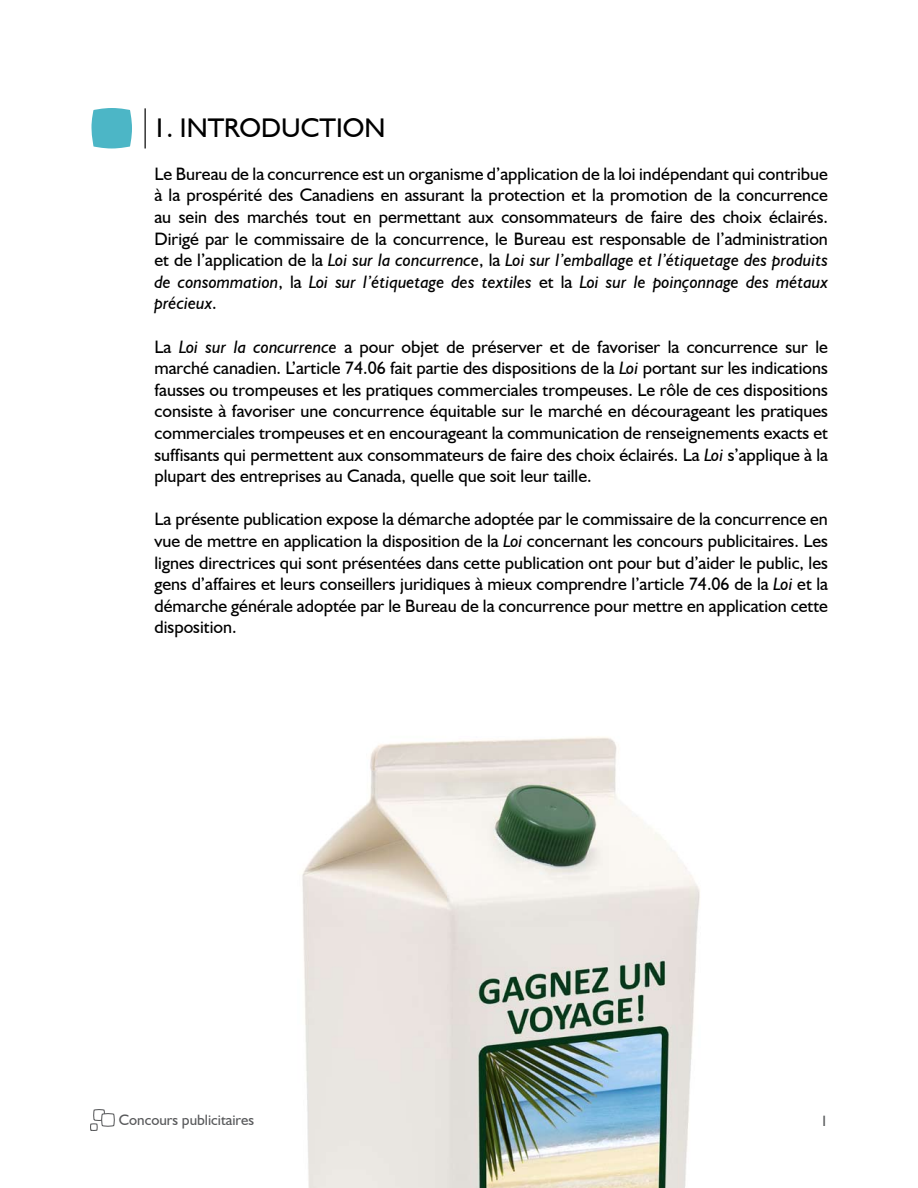
<style>
.page{position:relative;width:918px;height:1188px;background:#fff}
.page>*{position:absolute;margin:0;border:0;box-sizing:border-box;transform-origin:0 0}
.t1{font:27px "Humanist 521 BT";color:#000}
.t2{font:18px/21.6px "Humanist 521 BT";color:#000;text-align:justify}
.t3{font:15px "Humanist 521 BT";color:#58595b}
.s1{font-style:italic}
</style>
<div class="page">
<svg style="left:90px;top:1109px;width:25px;height:22px"></svg>
<svg style="left:91px;top:108px;width:41px;height:40px;background:#59bbca"></svg>
<hr style="left:144px;top:108px;width:2px;height:40px;background:#000">
<img style="left:302px;top:737px;width:398px;height:451px">
<p class="t1" style="left:153px;top:111px;width:234px">1. INTRODUCTION</p>
<p class="t2" style="left:154px;top:162px;width:675px">Le Bureau de la concurrence est un organisme d’application de la loi indépendant qui contribue à la prospérité des Canadiens en assurant la protection et la promotion de la concurrence au sein des marchés tout en permettant aux consommateurs de faire des choix éclairés.<br>Dirigé par le commissaire de la concurrence, le Bureau est responsable de l’administration et de l’application de la <span class="s1">Loi sur la concurrence</span>, la <span class="s1">Loi sur l’emballage et l’étiquetage des produits de consommation</span>, la <span class="s1">Loi sur l’étiquetage des textiles</span> et la <span class="s1">Loi sur le poinçonnage des métaux précieux</span>.</p>
<p class="t2" style="left:154px;top:335px;width:675px">La <span class="s1">Loi sur la concurrence</span> a pour objet de préserver et de favoriser la concurrence sur le marché canadien. L’article 74.06 fait partie des dispositions de la <span class="s1">Loi</span> portant sur les indications fausses ou trompeuses et les pratiques commerciales trompeuses. Le rôle de ces dispositions consiste à favoriser une concurrence équitable sur le marché en décourageant les pratiques commerciales trompeuses et en encourageant la communication de renseignements exacts et suffisants qui permettent aux consommateurs de faire des choix éclairés. La <span class="s1">Loi</span> s’applique à la plupart des entreprises au Canada, quelle que soit leur taille.</p>
<p class="t2" style="left:154px;top:508px;width:675px">La présente publication expose la démarche adoptée par le commissaire de la concurrence en vue de mettre en application la disposition de la <span class="s1">Loi</span> concernant les concours publicitaires. Les lignes directrices qui sont présentées dans cette publication ont pour but d’aider le public, les gens d’affaires et leurs conseillers juridiques à mieux comprendre l’article 74.06 de la <span class="s1">Loi</span> et la démarche générale adoptée par le Bureau de la concurrence pour mettre en application cette disposition.</p>
<p class="t3" style="left:119px;top:1110px;width:137px">Concours publicitaires</p>
<p class="t3" style="left:820px;top:1111px;width:9px">1</p>
</div>
